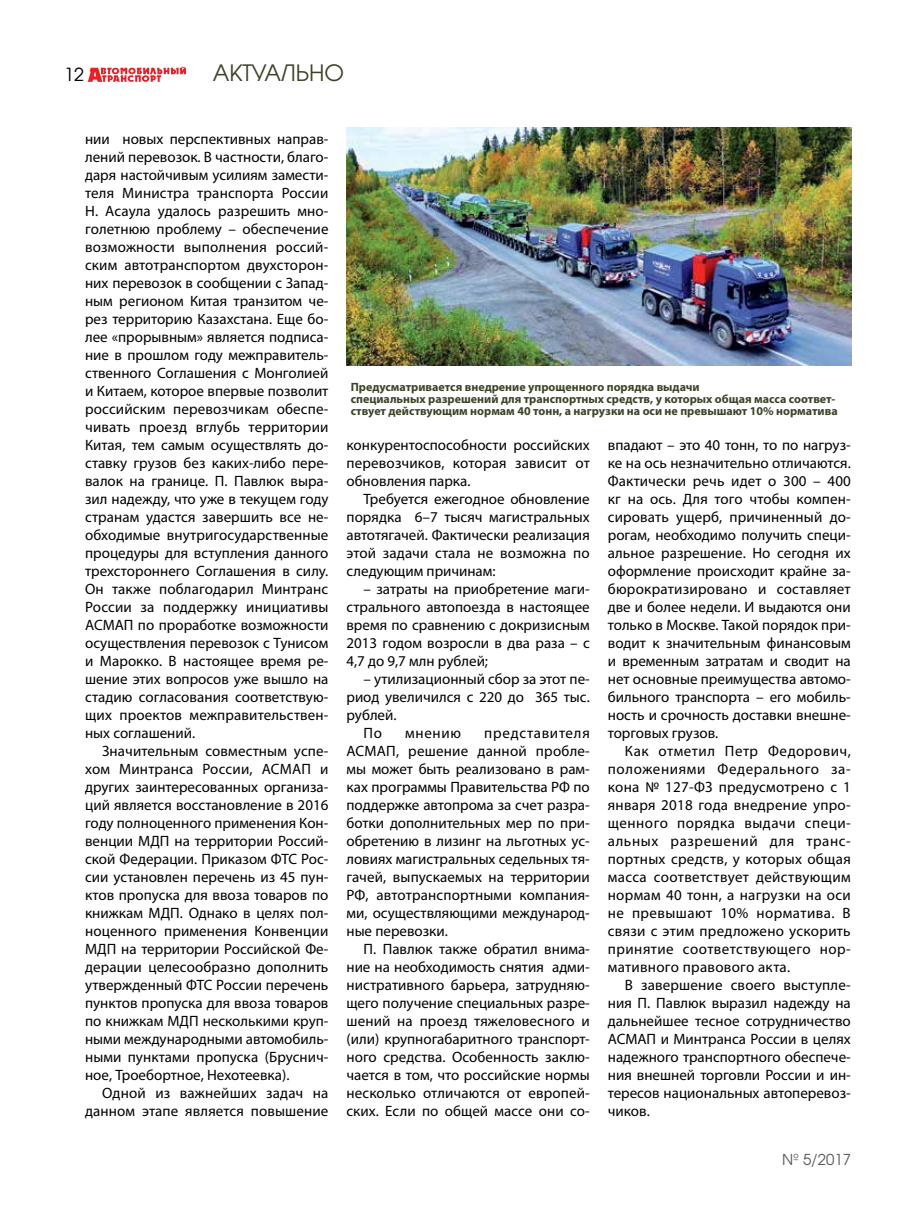
<style>
.page{position:relative;width:915px;height:1212px;background:#fff}
.page>*{position:absolute;margin:0;border:0;box-sizing:border-box;transform-origin:0 0}
.t1{font:22.5px "AG Avalanche C";color:#3c4427}
.t2{font:18px "AG Avalanche C";color:#000}
.t3{font:15px/18px "Myriad Pro";color:#000;text-align:justify}
.t4{font:15px "AG Avalanche C";color:#58595b}
.t5{font:700 12px/12px "Myriad Pro";color:#3c4427}
</style>
<div class="page">
<svg style="left:88px;top:66px;width:98px;height:16px"></svg>
<img style="left:346px;top:128px;width:504px;height:238px">
<p class="t2" style="left:64px;top:63px;width:21px">12</p>
<h1 class="t1" style="left:213px;top:59px;width:133px">АКТУАЛЬНО</h1>
<p class="t3" style="left:85px;top:130px;width:245px">нии новых перспективных направ&shy;лений перевозок. В частности, благо&shy;даря настойчивым усилиям замести&shy;теля Министра транспорта России Н. Асаула удалось разрешить мно&shy;голетнюю проблему – обеспечение возможности выполнения россий&shy;ским автотранспортом двухсторон&shy;них перевозок в сообщении с Запад&shy;ным регионом Китая транзитом че&shy;рез территорию Казахстана. Еще бо&shy;лее «прорывным» является подписа&shy;ние в прошлом году межправитель&shy;ственного Соглашения с Монголией и Китаем, которое впервые позволит российским перевозчикам обеспе&shy;чивать проезд вглубь территории Китая, тем самым осуществлять до&shy;ставку грузов без каких-либо пере&shy;валок на границе. П. Павлюк выра&shy;зил надежду, что уже в текущем году странам удастся завершить все не&shy;обходимые внутригосударственные процедуры для вступления данного трехстороннего Соглашения в силу.<br>Он также поблагодарил Минтранс России за поддержку инициативы АСМАП по проработке возможности осуществления перевозок с Тунисом и Марокко. В настоящее время ре&shy;шение этих вопросов уже вышло на стадию согласования соответствую&shy;щих проектов межправительствен&shy;ных соглашений.</p>
<p class="t3" style="left:85px;top:742px;width:245px;text-indent:17px">Значительным совместным успе&shy;хом Минтранса России, АСМАП и других заинтересованных организа&shy;ций является восстановление в 2016 году полноценного применения Кон&shy;венции МДП на территории Россий&shy;ской Федерации. Приказом ФТС Рос&shy;сии установлен перечень из 45 пун&shy;ктов пропуска для ввоза товаров по книжкам МДП. Однако в целях пол&shy;ноценного применения Конвенции МДП на территории Российской Фе&shy;дерации целесообразно дополнить утвержденный ФТС России перечень пунктов пропуска для ввоза товаров по книжкам МДП несколькими круп&shy;ными международными автомобиль&shy;ными пунктами пропуска (Бруснич&shy;ное, Троебортное, Нехотеевка).</p>
<p class="t3" style="left:85px;top:1084px;width:245px;text-align:right">Одной из важнейших задач на данном этапе является повышение</p>
<p class="t5" style="left:350px;top:380px;width:488px">Предусматривается внедрение упрощенного порядка выдачи<br>специальных разрешений для транспортных средств, у которых общая масса соответ&shy;ствует действующим нормам 40 тонн, а нагрузки на оси не превышают 10% норматива</p>
<p class="t3" style="left:346px;top:436px;width:245px">конкурентоспособности российских перевозчиков, которая зависит от обновления парка.</p>
<p class="t3" style="left:346px;top:490px;width:245px;text-indent:17px">Требуется ежегодное обновление порядка 6–7 тысяч магистральных автотягачей. Фактически реализация этой задачи стала не возможна по следующим причинам:</p>
<p class="t3" style="left:346px;top:580px;width:245px;text-indent:17px">– затраты на приобретение маги&shy;стрального автопоезда в настоящее время по сравнению с докризисным 2013 годом возросли в два раза – с 4,7 до 9,7 млн рублей;</p>
<p class="t3" style="left:363px;top:670px;width:228px">– утилизационный сбор за этот пе-</p>
<p class="t3" style="left:346px;top:688px;width:245px">риод увеличился с 220 до 365 тыс.</p>
<p class="t3" style="left:346px;top:706px;width:52px">рублей.</p>
<p class="t3" style="left:363px;top:724px;width:20px">По</p>
<p class="t3" style="left:405px;top:724px;width:58px">мнению</p>
<p class="t3" style="left:346px;top:724px;width:245px;text-indent:138px">представителя АСМАП, решение данной пробле&shy;мы может быть реализовано в рам&shy;ках программы Правительства РФ по поддержке автопрома за счет разра&shy;ботки дополнительных мер по при&shy;обретению в лизинг на льготных ус&shy;ловиях магистральных седельных тя&shy;гачей, выпускаемых на территории РФ, автотранспортными компания&shy;ми, осуществляющими международ&shy;ные перевозки.</p>
<p class="t3" style="left:346px;top:940px;width:245px;text-indent:17px">П. Павлюк также обратил внима&shy;ние на необходимость снятия адми&shy;нистративного барьера, затрудняю&shy;щего получение специальных разре&shy;шений на проезд тяжеловесного и (или) крупногабаритного транспорт&shy;ного средства. Особенность заклю&shy;чается в том, что российские нормы несколько отличаются от европей&shy;ских. Если по общей массе они со-</p>
<p class="t3" style="left:607px;top:436px;width:244px">впадают – это 40 тонн, то по нагруз&shy;ке на ось незначительно отличаются.<br>Фактически речь идет о 300 – 400 кг на ось. Для того чтобы компен&shy;сировать ущерб, причиненный до&shy;рогам, необходимо получить специ&shy;альное разрешение. Но сегодня их оформление происходит крайне за&shy;бюрократизировано и составляет две и более недели. И выдаются они только в Москве. Такой порядок при&shy;водит к значительным финансовым и временным затратам и сводит на нет основные преимущества автомо&shy;бильного транспорта – его мобиль&shy;ность и срочность доставки внешне&shy;торговых грузов.</p>
<p class="t3" style="left:607px;top:742px;width:244px;text-indent:17px">Как отметил Петр Федорович, положениями Федерального за&shy;кона № 127-ФЗ предусмотрено с 1 января 2018 года внедрение упро&shy;щенного порядка выдачи специ&shy;альных разрешений для транс&shy;портных средств, у которых общая масса соответствует действующим нормам 40 тонн, а нагрузки на оси не превышают 10% норматива. В связи с этим предложено ускорить принятие соответствующего нор&shy;мативного правового акта.</p>
<p class="t3" style="left:607px;top:976px;width:244px;text-indent:17px">В завершение своего выступле&shy;ния П. Павлюк выразил надежду на дальнейшее тесное сотрудничество АСМАП и Минтранса России в целях надежного транспортного обеспече&shy;ния внешней торговли России и ин&shy;тересов национальных автоперевоз&shy;чиков.</p>
<p class="t4" style="left:781px;top:1150px;width:70px">№ 5/2017</p>
</div>
